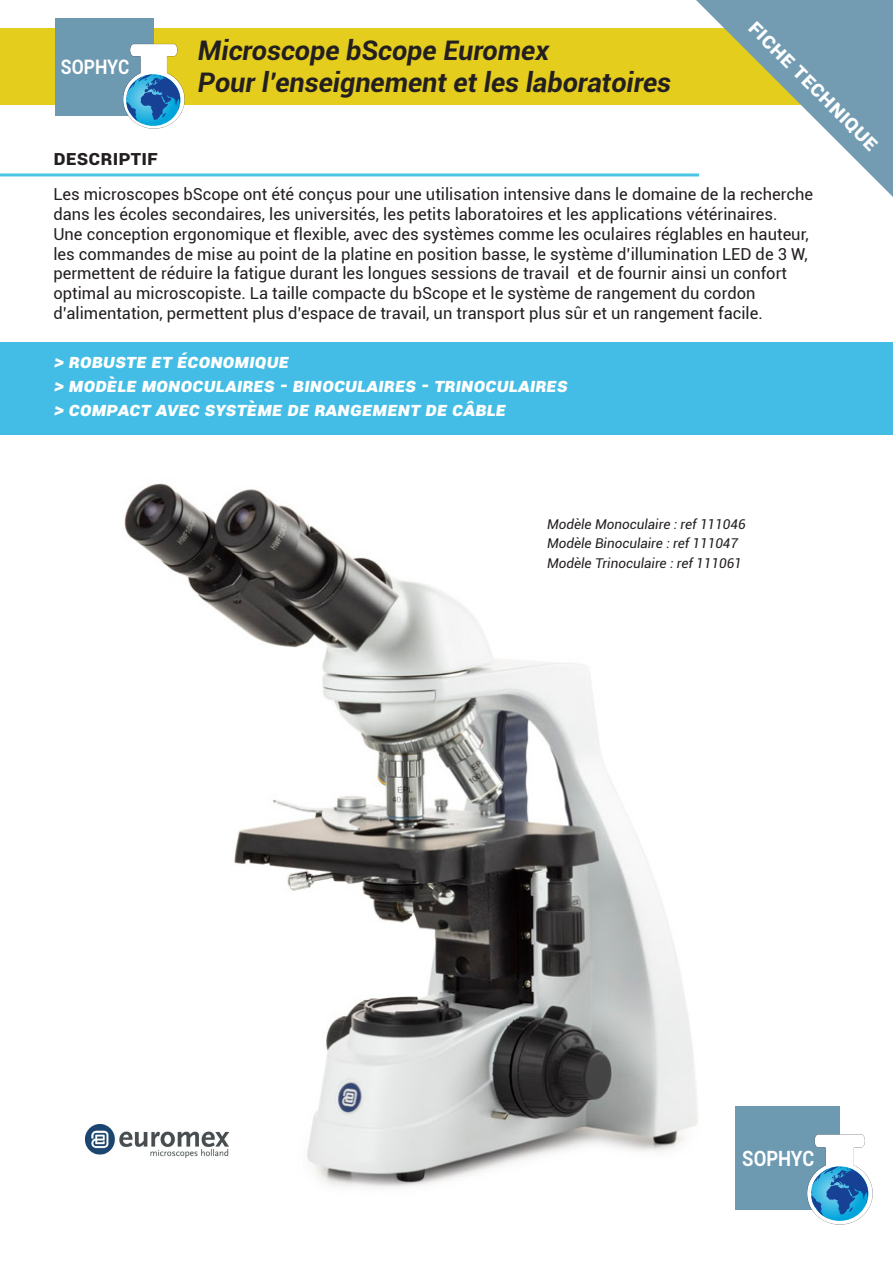
<style>
.page{position:relative;width:893px;height:1263px;background:#fff}
.page>*{position:absolute;margin:0;border:0;box-sizing:border-box;transform-origin:0 0}
.t1{font:italic 700 27px "Roboto";color:#231f20}
.t2{font:700 22.5px "Roboto";color:#fff}
.t3{font:700 21px "Roboto";color:#231f20}
.t4{font:700 21px "Roboto";color:#fff;scale:.88 1}
.t5{font:700 19.95px "Roboto";color:#fff;scale:.88 1}
.t6{font:italic 900 19.5px "Roboto";color:#fff}
.t7{font:16.5px/19.8px "Roboto";color:#231f20}
.t8{font:italic 13.5px "Roboto";color:#231f20}
</style>
<div class="page">
<img style="left:124px;top:483px;width:574px;height:705px">
<div style="left:0;top:342px;width:893px;height:93px;background:#43bde5"></div>
<div style="left:736px;top:1106px;width:104px;height:104px;background:#6d99b1"></div>
<img style="left:807px;top:1134px;width:66px;height:91px">
<svg style="left:808px;top:1166px;width:60px;height:58px"></svg>
<hr style="left:0;top:173px;width:699px;height:3px;background:#49c6e3">
<div style="left:0;top:29px;width:893px;height:76px;background:#e4cd1d"></div>
<svg style="left:696px;top:0;width:197px;height:197px"></svg>
<div style="left:55px;top:18px;width:99px;height:97px;background:#6d99b1"></div>
<img style="left:108px;top:43px;width:77px;height:73px">
<svg style="left:123px;top:74px;width:57px;height:55px"></svg>
<img style="left:86px;top:1124px;width:143px;height:34px">
<p class="t5" style="left:61px;top:52px;width:79px">SOPHYC</p>
<p class="t3" style="left:53px;top:143px;width:106px">Descriptif</p>
<p class="t1" style="left:198px;top:31px;width:353px">Microscope bScope Euromex</p>
<p class="t1" style="left:198px;top:64px;width:475px">Pour l’enseignement et les laboratoires</p>
<p class="t2" style="left:764px;top:12px;width:176px;rotate:45deg">Fiche t echnique</p>
<p class="t7" style="left:53px;top:184px;width:761px">Les microscopes bScope ont été conçus pour une utilisation intensive dans le domaine de la recherche dans les écoles secondaires, les universités, les petits laboratoires et les applications vétérinaires.</p>
<p class="t7" style="left:53px;top:223px;width:757px">Une conception ergonomique et flexible, avec des systèmes comme les oculaires réglables en hauteur,</p>
<p class="t7" style="left:53px;top:243px;width:756px">les commandes de mise au point de la platine en position basse, le système d’illumination LED de 3 W, permettent de réduire la fatigue durant les longues sessions de travail et de fournir ainsi un confort</p>
<p class="t7" style="left:53px;top:283px;width:704px">optimal au microscopiste. La taille compacte du bScope et le système de rangement du cordon</p>
<p class="t7" style="left:53px;top:303px;width:711px">d’alimentation, permettent plus d’espace de travail, un transport plus sûr et un rangement facile.</p>
<p class="t6" style="left:54px;top:347px;width:237px">&gt; robuste et économique</p>
<p class="t6" style="left:54px;top:371px;width:515px">&gt; Modèle monoculaires - binoculaires - trinoculaires</p>
<p class="t6" style="left:54px;top:395px;width:454px">&gt; Compact avec système de rangement de câble</p>
<p class="t8" style="left:547px;top:515px;width:200px">Modèle Monoculaire : ref 111046</p>
<p class="t8" style="left:547px;top:534px;width:193px">Modèle Binoculaire : ref 111047</p>
<p class="t8" style="left:547px;top:554px;width:196px">Modèle Trinoculaire : ref 111061</p>
<p class="t4" style="left:742px;top:1143px;width:83px">SOPHYC</p>
</div>
